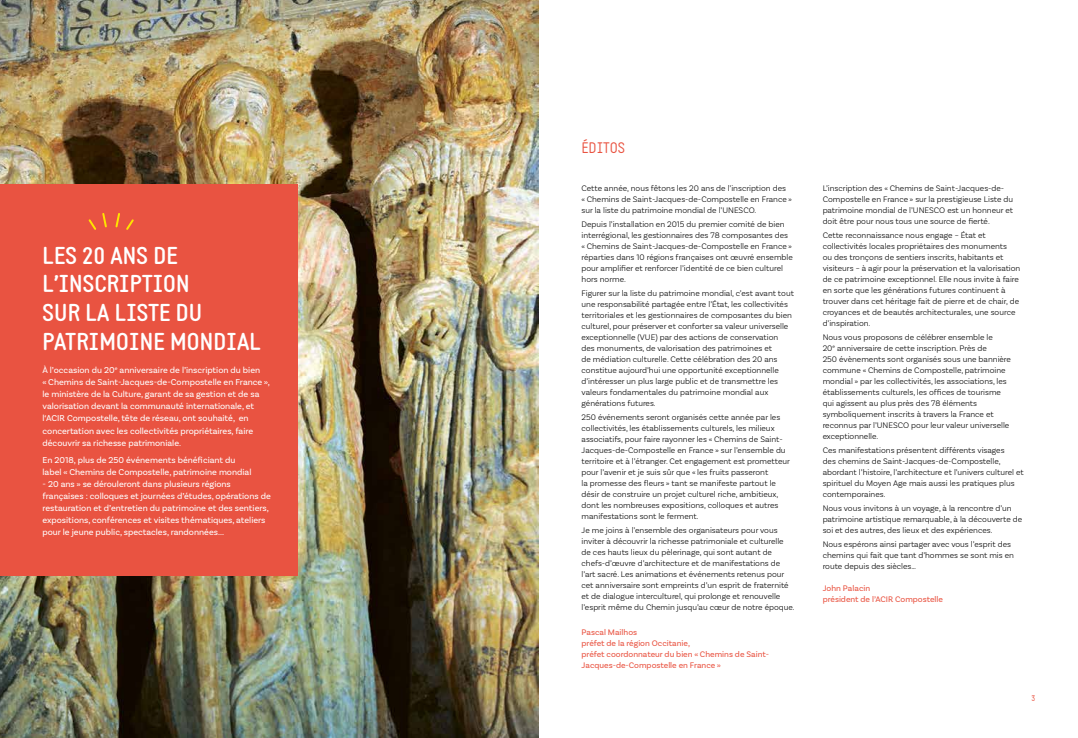
<style>
.page{position:relative;width:1078px;height:738px;background:#fff}
.page>*{position:absolute;margin:0;border:0;box-sizing:border-box;transform-origin:0 0}
.t1{font:700 24px/28.8px "Static";color:#fff}
.t2{font:15px "Static";color:#e95341}
.t3{font:9px/12px "Basic Sans";color:#fff}
.t4{font:300 8.5px/11px "Basic Sans";color:#000}
.t5{font:8.5px/11px "Basic Sans";color:#e95341}
.t6{font:8px "Static";color:#e95341}
</style>
<div class="page">
<img style="left:0;top:0;width:539px;height:737px">
<div style="left:0;top:184px;width:298px;height:391px;background:#e95341"></div>
<svg style="left:88px;top:213px;width:19px;height:17px"></svg>
<svg style="left:115px;top:213px;width:19px;height:17px"></svg>
<h1 class="t1" style="left:43px;top:241px;width:220px">LES 20 ANS DE<br>L’INSCRIPTION<br>SUR LA LISTE DU<br>PATRIMOINE MONDIAL</h1>
<p class="t3" style="left:43px;top:364px;width:229px">À l’occasion du 20<sup>e</sup> anniversaire de l’inscription du bien<br>« Chemins de Saint-Jacques-de-Compostelle en France », le ministère de la Culture, garant de sa gestion et de sa valorisation devant la communauté internationale, et l‘ACIR Compostelle, tête de réseau, ont souhaité, en concertation avec les collectivités propriétaires, faire découvrir sa richesse patrimoniale.</p>
<p class="t3" style="left:43px;top:454px;width:210px">En 2018, plus de 250 événements bénéficiant du label « Chemins de Compostelle, patrimoine mondial</p>
<p class="t3" style="left:43px;top:478px;width:230px">- 20 ans » se dérouleront dans plusieurs régions françaises : colloques et journées d’études, opérations de restauration et d’entretien du patrimoine et des sentiers, expositions, conférences et visites thématiques, ateliers pour le jeune public, spectacles, randonnées...</p>
<h2 class="t2" style="left:581px;top:139px;width:45px">ÉDITOS</h2>
<p class="t4" style="left:581px;top:182px;width:212px">Cette année, nous fêtons les 20 ans de l’inscription des<br>« Chemins de Saint-Jacques-de-Compostelle en France » sur la liste du patrimoine mondial de l’UNESCO.</p>
<p class="t4" style="left:581px;top:218px;width:213px">Depuis l’installation en 2015 du premier comité de bien interrégional, les gestionnaires des 78 composantes des « Chemins de Saint-Jacques-de-Compostelle en France » réparties dans 10 régions françaises ont œuvré ensemble pour amplifier et renforcer l’identité de ce bien culturel hors norme.</p>
<p class="t4" style="left:581px;top:287px;width:214px">Figurer sur la liste du patrimoine mondial, c’est avant tout une responsabilité partagée entre l’État, les collectivités territoriales et les gestionnaires de composantes du bien culturel, pour préserver et conforter sa valeur universelle exceptionnelle (VUE) par des actions de conservation<br>des monuments, de valorisation des patrimoines et<br>de médiation culturelle. Cette célébration des 20 ans constitue aujourd’hui une opportunité exceptionnelle d’intéresser un plus large public et de transmettre les valeurs fondamentales du patrimoine mondial aux générations futures.</p>
<p class="t4" style="left:581px;top:411px;width:210px">250 événements seront organisés cette année par les collectivités, les établissements culturels, les milieux associatifs, pour faire rayonner les « Chemins de Saint-Jacques-de-Compostelle en France » sur l’ensemble du territoire et à l’étranger. Cet engagement est prometteur pour l’avenir et je suis sûr que « les fruits passeront<br>la promesse des fleurs » tant se manifeste partout le désir de construire un projet culturel riche, ambitieux, dont les nombreuses expositions, colloques et autres manifestations sont le ferment.</p>
<p class="t4" style="left:581px;top:524px;width:215px">Je me joins à l’ensemble des organisateurs pour vous inviter à découvrir la richesse patrimoniale et culturelle de ces hauts lieux du pèlerinage, qui sont autant de chefs-d’œuvre d’architecture et de manifestations de l’art sacré. Les animations et événements retenus pour cet anniversaire sont empreints d’un esprit de fraternité et de dialogue interculturel, qui prolonge et renouvelle l’esprit même du Chemin jusqu’au cœur de notre époque.</p>
<p class="t5" style="left:581px;top:625px;width:189px">Pascal Mailhos<br>préfet de la région Occitanie,<br>préfet coordonnateur du bien « Chemins de Saint-<br>Jacques-de-Compostelle en France »</p>
<p class="t4" style="left:822px;top:182px;width:192px">L’inscription des « Chemins de Saint-Jacques-de-Compostelle en France » sur la prestigieuse Liste du patrimoine mondial de l’UNESCO est un honneur et doit être pour nous tous une source de fierté.</p>
<p class="t4" style="left:822px;top:229px;width:199px">Cette reconnaissance nous engage – État et collectivités locales propriétaires des monuments<br>ou des tronçons de sentiers inscrits, habitants et visiteurs – à agir pour la préservation et la valorisation de ce patrimoine exceptionnel. Elle nous invite à faire en sorte que les générations futures continuent à trouver dans cet héritage fait de pierre et de chair, de croyances et de beautés architecturales, une source d’inspiration.</p>
<p class="t4" style="left:822px;top:331px;width:190px">Nous vous proposons de célébrer ensemble le<br>20<sup>e</sup> anniversaire de cette inscription. Près de<br>250 évènements sont organisés sous une bannière commune « Chemins de Compostelle, patrimoine mondial » par les collectivités, les associations, les établissements culturels, les offices de tourisme qui agissent au plus près des 78 éléments symboliquement inscrits à travers la France et reconnus par l’UNESCO pour leur valeur universelle exceptionnelle.</p>
<p class="t4" style="left:822px;top:444px;width:202px">Ces manifestations présentent différents visages<br>des chemins de Saint-Jacques-de-Compostelle, abordant l’histoire, l’architecture et l’univers culturel et spirituel du Moyen Age mais aussi les pratiques plus contemporaines.</p>
<p class="t4" style="left:822px;top:502px;width:201px">Nous vous invitons à un voyage, à la rencontre d’un patrimoine artistique remarquable, à la découverte de soi et des autres, des lieux et des expériences.</p>
<p class="t4" style="left:822px;top:537px;width:193px">Nous espérons ainsi partager avec vous l’esprit des chemins qui fait que tant d’hommes se sont mis en route depuis des siècles…</p>
<p class="t5" style="left:822px;top:581px;width:122px">John Palacin<br>président de l’ACIR Compostelle</p>
<p class="t6" style="left:1031px;top:693px;width:5px">3</p>
</div>
